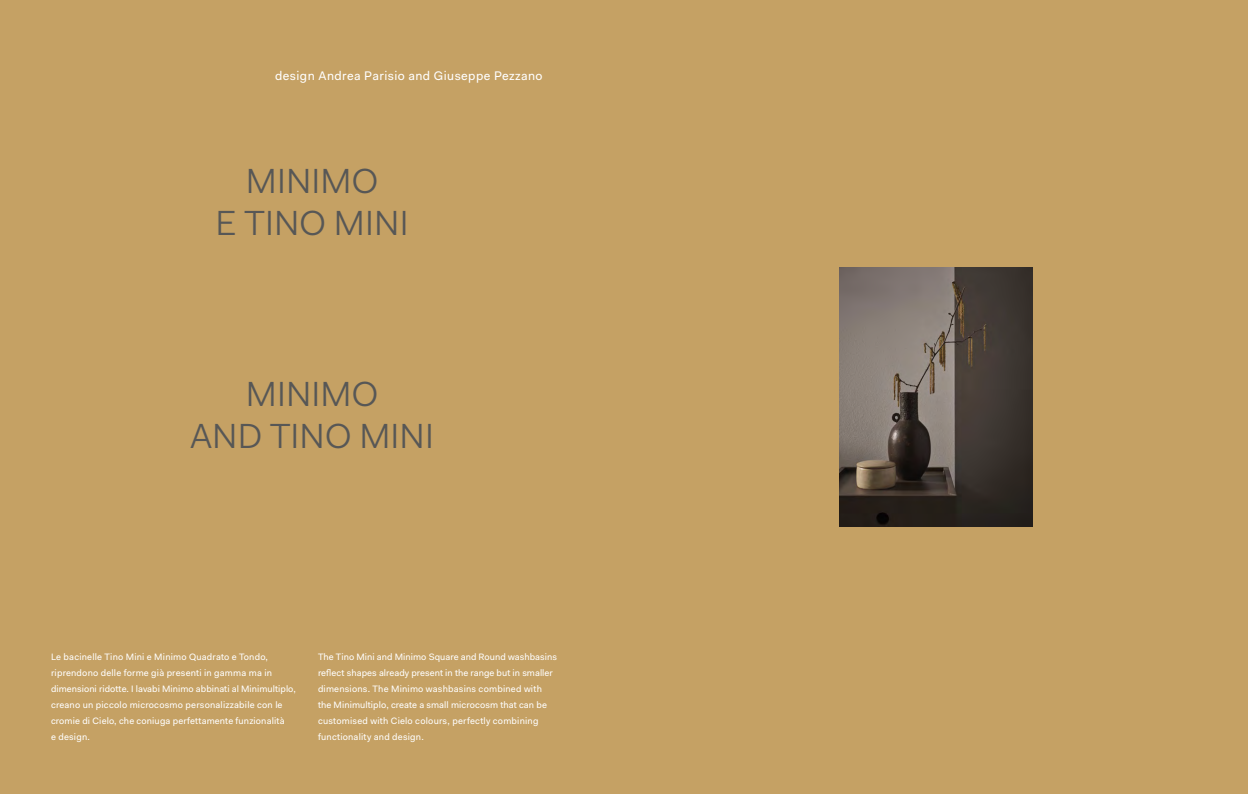
<style>
.page{position:relative;width:1248px;height:794px;background:#fff}
.page>*{position:absolute;margin:0;border:0;box-sizing:border-box;transform-origin:0 0}
.t1{font:35px/42px "Fakt Pro Blond";letter-spacing:.005em;color:#575756;text-align:center}
.t2{font:12.5px "Fakt Pro";letter-spacing:.035em;color:#fff}
.t3{font:9.3px/16px "Fakt Pro";letter-spacing:.02em;color:#fff}
</style>
<div class="page">
<div style="left:0;top:0;width:1247px;height:794px;background:#c5a164"></div>
<img style="left:839px;top:268px;width:193px;height:258px">
<h2 class="t2" style="left:275px;top:68px;width:269px">design Andrea Parisio and Giuseppe Pezzano</h2>
<h1 class="t1" style="left:215px;top:159px;width:194px">MINIMO<br>E TINO MINI</h1>
<h1 class="t1" style="left:190px;top:373px;width:245px">MINIMO<br>AND TINO MINI</h1>
<p class="t3" style="left:51px;top:649px;width:246px">Le bacinelle Tino Mini e Minimo Quadrato e Tondo, riprendono delle forme già presenti in gamma ma in dimensioni ridotte. I lavabi Minimo abbinati al Minimultiplo, creano un piccolo microcosmo personalizzabile con le cromie di Cielo, che coniuga perfettamente funzionalità<br>e design.</p>
<p class="t3" style="left:318px;top:649px;width:240px">The Tino Mini and Minimo Square and Round washbasins reflect shapes already present in the range but in smaller dimensions. The Minimo washbasins combined with the Minimultiplo, create a small microcosm that can be customised with Cielo colours, perfectly combining functionality and design.</p>
</div>
